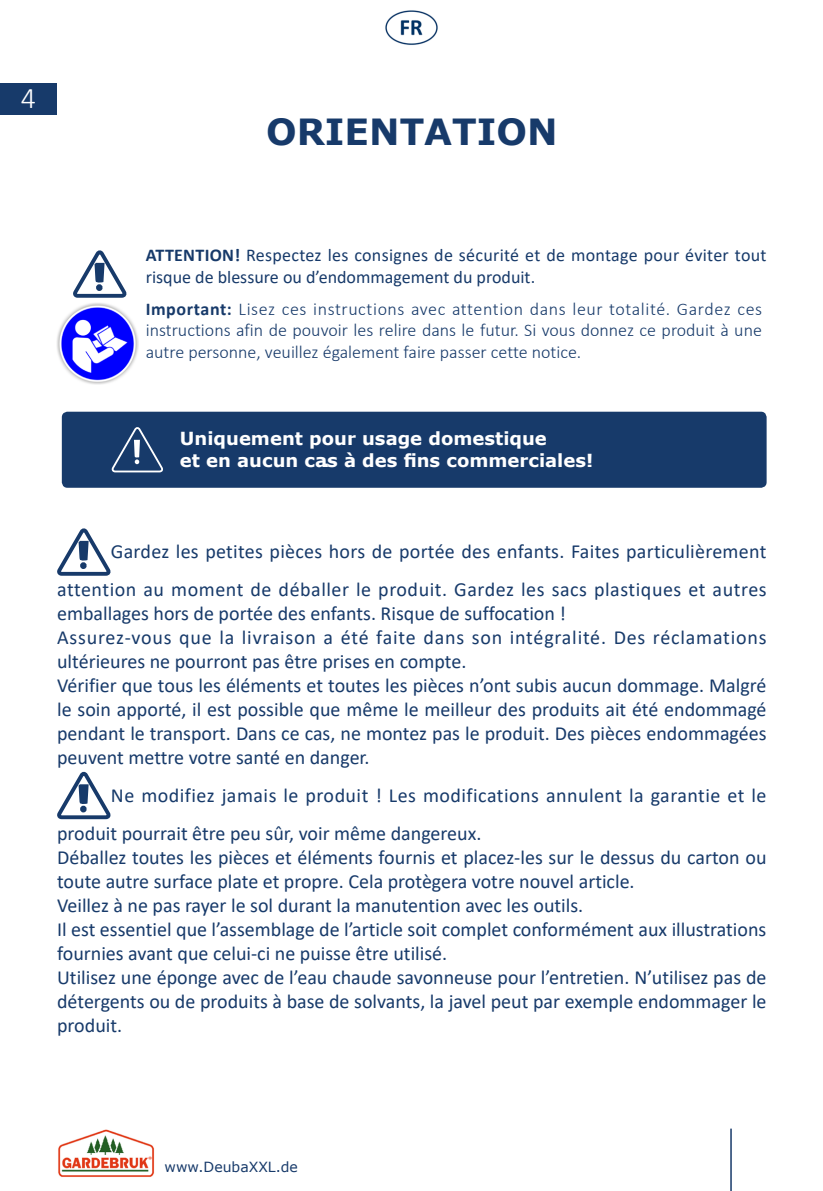
<style>
.page{position:relative;width:823px;height:1191px;background:#fff}
.page>*{position:absolute;margin:0;border:0;box-sizing:border-box;transform-origin:0 0}
.t1{font:700 36px "Verdana";color:#173a6a}
.t2{font:300 30px "Calibri";color:#fff}
.t3{font:20px/24px "Calibri";color:#173a6a;text-align:justify}
.t4{font:20px/24px "Calibri";letter-spacing:.03em;color:#173a6a}
.t5{font:20px/37.6px "Calibri";letter-spacing:.02em;color:#173a6a}
.t6{font:300 18px/21.6px "Calibri";color:#173a6a;text-align:justify}
.t7{font:18px/21.6px "Calibri";letter-spacing:.005em;color:#173a6a}
.t8{font:700 18px "Verdana";color:#fff}
.t9{font:14px "Verdana";color:#173a6a}
.s1{font-weight:700}
</style>
<div class="page">
<hr style="left:729px;top:1128px;width:2px;height:63px;background:#173a6a">
<div style="left:0;top:84px;width:57px;height:31px;background:#173a6a"></div>
<img style="left:58px;top:1129px;width:97px;height:48px">
<svg style="left:57px;top:528px;width:54px;height:48px"></svg>
<svg style="left:80px;top:562px;width:7px;height:7px"></svg>
<svg style="left:57px;top:771px;width:54px;height:49px"></svg>
<svg style="left:80px;top:805px;width:7px;height:7px"></svg>
<div style="left:62px;top:412px;width:704px;height:76px;background:#173a6a;border-radius:6px"></div>
<svg style="left:111px;top:427px;width:52px;height:45px"></svg>
<svg style="left:73px;top:250px;width:54px;height:48px"></svg>
<svg style="left:96px;top:284px;width:6px;height:7px"></svg>
<img style="left:57px;top:303px;width:82px;height:82px">
<img style="left:385px;top:10px;width:53px;height:35px">
<h2 class="t2" style="left:21px;top:80px;width:17px">4</h2>
<p class="t1" style="left:266px;top:106px;width:293px">ORIENTATION</p>
<p class="t7" style="left:146px;top:244px;width:622px"><span class="s1">ATTENTION!</span> Respectez les consignes de sécurité et de montage pour éviter tout risque de blessure ou d’endommagement du produit.</p>
<p class="t6" style="left:146px;top:298px;width:617px"><span class="s1">Important:</span> Lisez ces instructions avec attention dans leur totalité. Gardez ces instructions afin de pouvoir les relire dans le futur. Si vous donnez ce produit à une autre personne, veuillez également faire passer cette notice.</p>
<p class="t8" style="left:180px;top:426px;width:368px">Uniquement pour usage domestique</p>
<p class="t8" style="left:180px;top:448px;width:414px">et en aucun cas à des fins commerciales!</p>
<p class="t8" style="left:323px;top:448px;width:8px">.</p>
<p class="t3" style="left:57px;top:532px;width:710px;line-height:37.6px;text-align:right">Gardez les petites pièces hors de portée des enfants. Faites particulièrement attention au moment de déballer le produit. Gardez les sacs plastiques et autres</p>
<p class="t3" style="left:57px;top:601px;width:510px">emballages hors de portée des enfants. Risque de suffocation !</p>
<p class="t4" style="left:57px;top:625px;width:710px">Assurez-vous que la livraison a été faite dans son intégralité. Des réclamations ultérieures ne pourront pas être prises en compte.</p>
<p class="t3" style="left:57px;top:673px;width:710px">Vérifier que tous les éléments et toutes les pièces n’ont subis aucun dommage. Malgré le soin apporté, il est possible que même le meilleur des produits ait été endommagé pendant le transport. Dans ce cas, ne montez pas le produit. Des pièces endommagées peuvent mettre votre santé en danger.</p>
<p class="t5" style="left:57px;top:776px;width:710px;text-indent:54px">Ne modifiez jamais le produit ! Les modifications annulent la garantie et le produit pourrait être peu sûr, voir même dangereux.</p>
<p class="t3" style="left:57px;top:844px;width:710px">Déballez toutes les pièces et éléments fournis et placez-les sur le dessus du carton ou toute autre surface plate et propre. Cela protègera votre nouvel article.</p>
<p class="t3" style="left:57px;top:892px;width:527px">Veillez à ne pas rayer le sol durant la manutention avec les outils.</p>
<p class="t3" style="left:57px;top:916px;width:710px">Il est essentiel que l’assemblage de l’article soit complet conformément aux illustrations fournies avant que celui-ci ne puisse être utilisé.</p>
<p class="t3" style="left:57px;top:964px;width:710px">Utilisez une éponge avec de l’eau chaude savonneuse pour l’entretien. N’utilisez pas de détergents ou de produits à base de solvants, la javel peut par exemple endommager le produit.</p>
<p class="t9" style="left:164px;top:1157px;width:135px">www.DeubaXXL.de</p>
</div>
